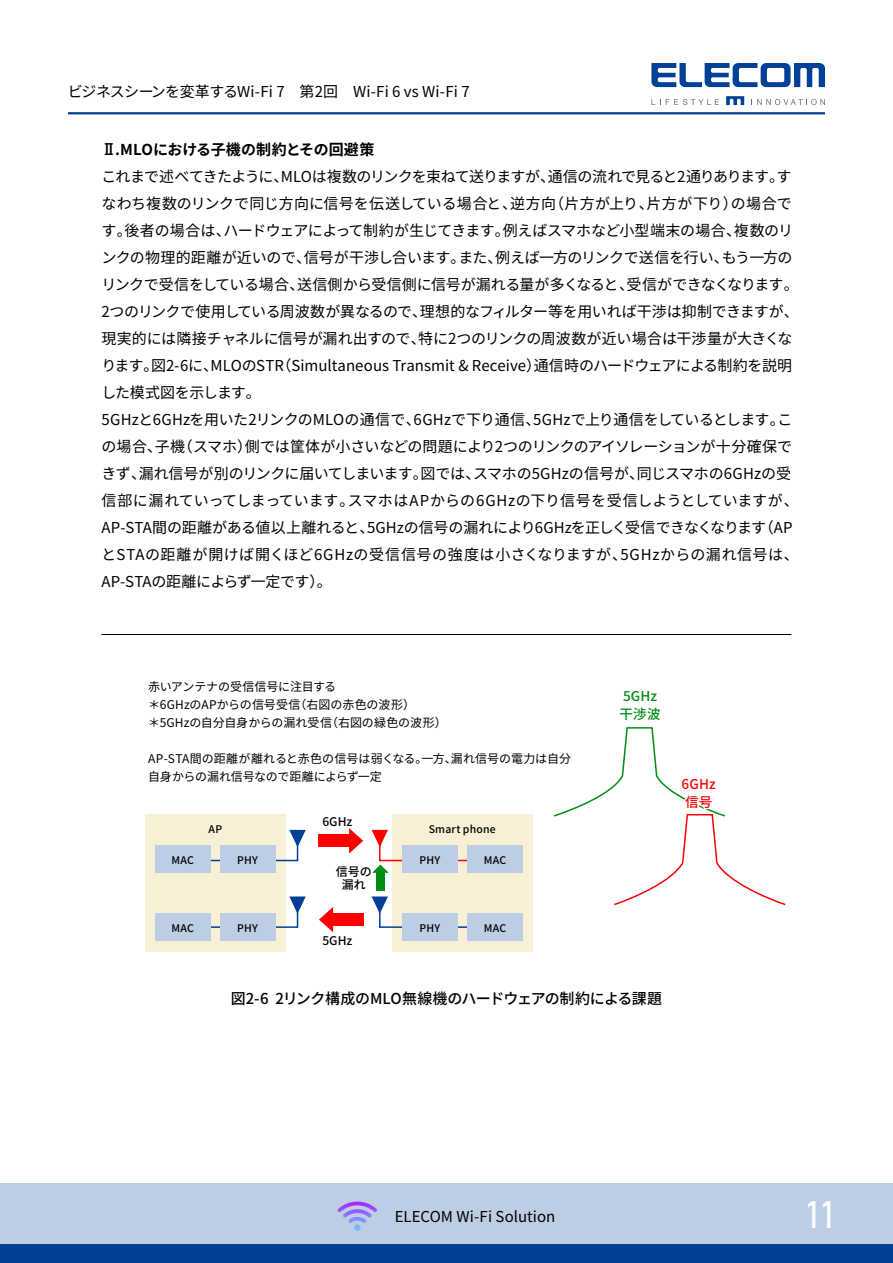
<style>
.page{position:relative;width:893px;height:1263px;background:#fff}
.page>*{position:absolute;margin:0;border:0;box-sizing:border-box;transform-origin:0 0}
.t1{font:39px "DIN2014";color:#fff}
.t2{font:15px/27px "Noto Sans JP";letter-spacing:-.01em;color:#000}
.t3{font:500 15px "Noto Sans JP";letter-spacing:-.015em;color:#000}
.t4{font:500 13.5px/18px "Noto Sans JP";letter-spacing:.01em;color:#008d15}
.t5{font:500 13.5px/18px "Noto Sans JP";letter-spacing:.005em;color:#f00}
.t6{font:12px/18px "Noto Sans JP";letter-spacing:-.005em;color:#000}
.t7{font:500 12px/13.5px "Noto Sans JP";color:#000;text-align:center}
.t8{font:500 10.5px "Noto Sans JP";letter-spacing:.02em;color:#000}
.s1{font-family:"UD Shin Go NT Pr 6 N";font-weight:500}
.s2{font-weight:700}
</style>
<div class="page">
<hr style="left:68px;top:112px;width:757px;height:2px;background:#004097">
<svg style="left:651px;top:63px;width:174px;height:24px"></svg>
<svg style="left:651px;top:99px;width:68px;height:6px"></svg>
<svg style="left:757px;top:99px;width:68px;height:6px"></svg>
<svg style="left:726px;top:96px;width:18px;height:9px"></svg>
<div style="left:0;top:1244px;width:893px;height:19px;background:#004097"></div>
<div style="left:0;top:1183px;width:893px;height:61px;background:#bdcde4"></div>
<svg style="left:337px;top:1201px;width:40px;height:30px"></svg>
<div style="left:145px;top:814px;width:141px;height:137px;background:#f7f0d7"></div>
<div style="left:392px;top:814px;width:141px;height:137px;background:#f7f0d7"></div>
<svg style="left:210px;top:896px;width:96px;height:33px"></svg>
<div style="left:155px;top:845px;width:55px;height:28px;background:#bdcde4"></div>
<svg style="left:554px;top:727px;width:232px;height:179px"></svg>
<hr style="left:101px;top:634px;width:690px;height:1px;background:#000">
<div style="left:220px;top:845px;width:55px;height:28px;background:#bdcde4"></div>
<div style="left:155px;top:913px;width:55px;height:28px;background:#bdcde4"></div>
<div style="left:220px;top:913px;width:55px;height:28px;background:#bdcde4"></div>
<svg style="left:210px;top:830px;width:96px;height:32px"></svg>
<svg style="left:372px;top:896px;width:95px;height:32px"></svg>
<div style="left:467px;top:845px;width:55px;height:28px;background:#bdcde4"></div>
<div style="left:467px;top:913px;width:55px;height:28px;background:#bdcde4"></div>
<div style="left:402px;top:913px;width:56px;height:28px;background:#bdcde4"></div>
<div style="left:319px;top:834px;width:33px;height:13px;background:#f00"></div>
<svg style="left:349px;top:828px;width:14px;height:25px"></svg>
<div style="left:330px;top:913px;width:33px;height:13px;background:#f00"></div>
<svg style="left:319px;top:907px;width:14px;height:25px"></svg>
<div style="left:376px;top:871px;width:8px;height:19px;background:#008d15"></div>
<svg style="left:372px;top:830px;width:95px;height:43px"></svg>
<p class="t2" style="left:68px;top:78px;width:403px">ビジネスシーンを変革するWi-Fi 7　第2回　Wi-Fi 6 vs Wi-Fi 7</p>
<p class="t2" style="left:101px;top:137px;width:699px"><span class="s1">Ⅱ</span><span class="s2">.MLOにおける子機の制約とその回避策<br></span>これまで述べてきたように、MLOは複数のリンクを束ねて送りますが、通信の流れで見ると2通りあります。すなわち複数のリンクで同じ方向に信号を伝送している場合と、逆方向（片方が上り、片方が下り）の場合です。後者の場合は、ハードウェアによって制約が生じてきます。例えばスマホなど小型端末の場合、複数のリンクの物理的距離が近いので、信号が干渉し合います。また、例えば一方のリンクで送信を行い、もう一方のリンクで受信をしている場合、送信側から受信側に信号が漏れる量が多くなると、受信ができなくなります。2つのリンクで使用している周波数が異なるので、理想的なフィルター等を用いれば干渉は抑制できますが、現実的には隣接チャネルに信号が漏れ出すので、特に2つのリンクの周波数が近い場合は干渉量が大きくなります。図2-6に、MLOのSTR（Simultaneous Transmit &amp; Receive）通信時のハードウェアによる制約を説明した模式図を示します。<br>5GHzと6GHzを用いた2リンクのMLOの通信で、6GHzで下り通信、5GHzで上り通信をしているとします。この場合、子機（スマホ）側では筐体が小さいなどの問題により2つのリンクのアイソレーションが十分確保できず、漏れ信号が別のリンクに届いてしまいます。図では、スマホの5GHzの信号が、同じスマホの6GHzの受信部に漏れていってしまっています。スマホはAPからの6GHzの下り信号を受信しようとしていますが、AP-STA間の距離がある値以上離れると、5GHzの信号の漏れにより6GHzを正しく受信できなくなります（APとSTAの距離が開けば開くほど6GHzの受信信号の強度は小さくなりますが、5GHzからの漏れ信号は、AP-STAの距離によらず一定です）。</p>
<p class="t6" style="left:148px;top:678px;width:300px">赤いアンテナの受信信号に注目する<br>＊6GHzのAPからの信号受信（右図の赤色の波形）＊5GHzの自分自身からの漏れ受信（右図の緑色の波形）</p>
<p class="t6" style="left:148px;top:750px;width:424px">AP-STA間の距離が離れると赤色の信号は弱くなる。一方、漏れ信号の電力は自分自身からの漏れ信号なので距離によらず一定</p>
<p class="t8" style="left:208px;top:823px;width:15px">AP</p>
<p class="t8" style="left:171px;top:854px;width:24px">MAC</p>
<p class="t8" style="left:237px;top:854px;width:22px">PHY</p>
<p class="t8" style="left:171px;top:922px;width:24px">MAC</p>
<p class="t8" style="left:237px;top:922px;width:22px">PHY</p>
<p class="t7" style="left:322px;top:815px;width:32px">6GHz</p>
<p class="t7" style="left:336px;top:865px;width:37px">信号の漏れ</p>
<p class="t7" style="left:322px;top:934px;width:32px">5GHz</p>
<p class="t8" style="left:429px;top:823px;width:69px">Smart phone</p>
<p class="t8" style="left:419px;top:854px;width:22px">PHY</p>
<p class="t8" style="left:484px;top:854px;width:24px">MAC</p>
<p class="t8" style="left:419px;top:922px;width:22px">PHY</p>
<p class="t8" style="left:484px;top:922px;width:24px">MAC</p>
<p class="t4" style="left:619px;top:687px;width:43px">5GHz干渉波</p>
<p class="t3" style="left:231px;top:990px;width:433px">図2-6 2リンク構成のMLO無線機のハードウェアの制約による課題</p>
<p class="t5" style="left:682px;top:775px;width:36px">6GHz信号</p>
<p class="t2" style="left:395px;top:1203px;width:162px">ELECOM Wi-Fi Solution</p>
<h1 class="t1" style="left:804px;top:1190px;width:36px">11</h1>
</div>
